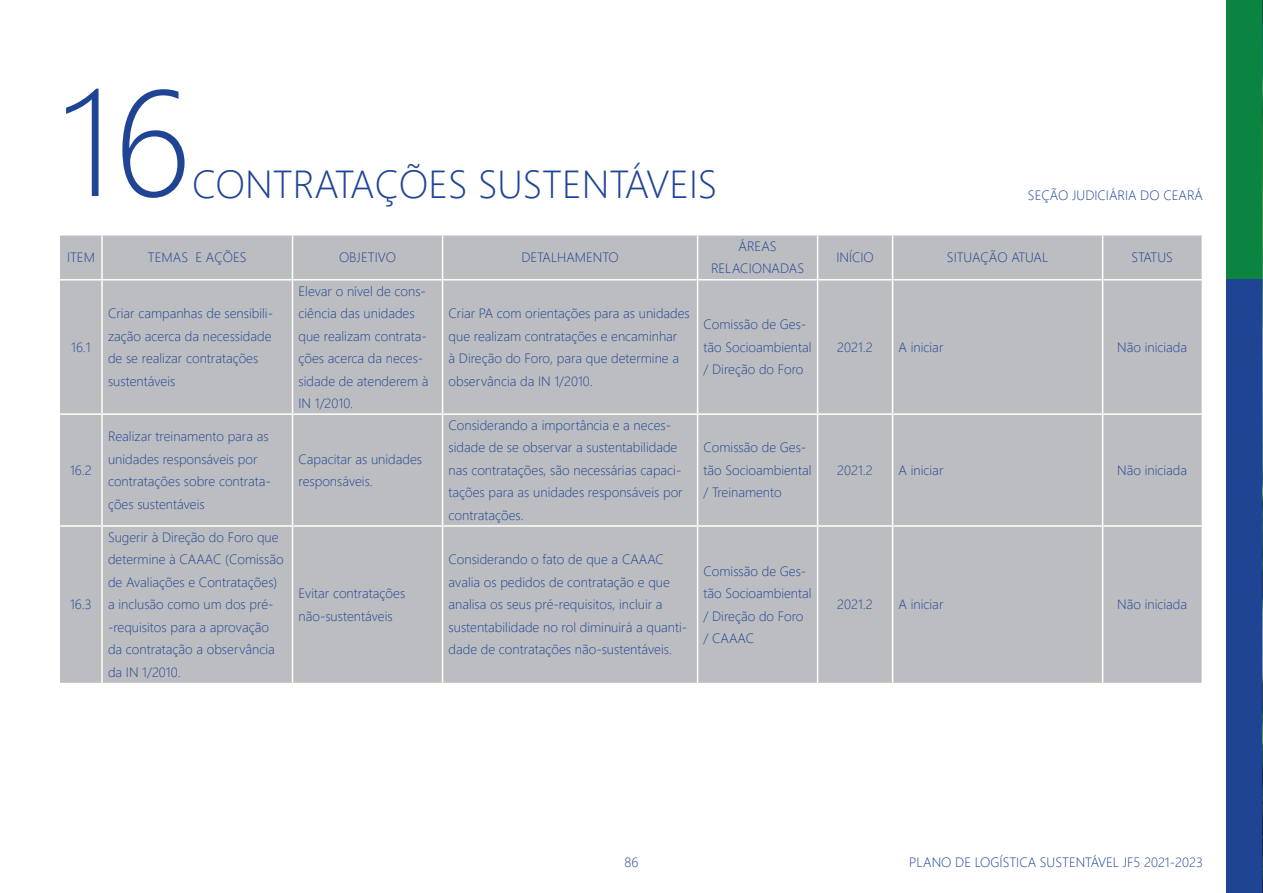
<style>
.page{position:relative;width:1263px;height:893px;background:#fff}
.page>*{position:absolute;margin:0;border:0;box-sizing:border-box;transform-origin:0 0}
.Título_2{font:300 150px "Segoe UI";color:#1f4494}
.Título_2-2{font:300 39px "Segoe UI";color:#1f4494}
.t1{font:300 13.5px/22.5px "Segoe UI";color:#1f4494}
</style>
<div class="page">
<div style="left:1227px;top:279px;width:36px;height:614px;background:#1f4494"></div>
<div style="left:1227px;top:0;width:36px;height:279px;background:#0b8341"></div>
<div style="left:60px;top:236px;width:1142px;height:447px;background:#bcbdc0"></div>
<hr style="left:101px;top:236px;width:2px;height:43px;background:#fff">
<hr style="left:292px;top:236px;width:1px;height:43px;background:#fff">
<hr style="left:442px;top:236px;width:1px;height:43px;background:#fff">
<hr style="left:697px;top:236px;width:1px;height:43px;background:#fff">
<hr style="left:817px;top:236px;width:1px;height:43px;background:#fff">
<hr style="left:892px;top:236px;width:1px;height:43px;background:#fff">
<hr style="left:1102px;top:236px;width:1px;height:43px;background:#fff">
<hr style="left:60px;top:279px;width:42px;height:2px;background:#fff">
<hr style="left:102px;top:279px;width:190px;height:2px;background:#fff">
<hr style="left:101px;top:281px;width:2px;height:132px;background:#fff">
<hr style="left:292px;top:279px;width:150px;height:2px;background:#fff">
<hr style="left:292px;top:281px;width:1px;height:132px;background:#fff">
<hr style="left:442px;top:279px;width:256px;height:2px;background:#fff">
<hr style="left:442px;top:281px;width:1px;height:132px;background:#fff">
<hr style="left:698px;top:279px;width:120px;height:2px;background:#fff">
<hr style="left:697px;top:281px;width:1px;height:132px;background:#fff">
<hr style="left:818px;top:279px;width:74px;height:2px;background:#fff">
<hr style="left:817px;top:281px;width:1px;height:132px;background:#fff">
<hr style="left:892px;top:279px;width:210px;height:2px;background:#fff">
<hr style="left:892px;top:281px;width:1px;height:132px;background:#fff">
<hr style="left:1102px;top:279px;width:100px;height:2px;background:#fff">
<hr style="left:1102px;top:281px;width:1px;height:132px;background:#fff">
<hr style="left:60px;top:413px;width:42px;height:2px;background:#fff">
<hr style="left:102px;top:413px;width:190px;height:2px;background:#fff">
<hr style="left:101px;top:415px;width:2px;height:110px;background:#fff">
<hr style="left:292px;top:413px;width:150px;height:2px;background:#fff">
<hr style="left:292px;top:415px;width:1px;height:110px;background:#fff">
<hr style="left:442px;top:413px;width:256px;height:2px;background:#fff">
<hr style="left:442px;top:415px;width:1px;height:110px;background:#fff">
<hr style="left:698px;top:413px;width:120px;height:2px;background:#fff">
<hr style="left:697px;top:415px;width:1px;height:110px;background:#fff">
<hr style="left:818px;top:413px;width:74px;height:2px;background:#fff">
<hr style="left:817px;top:415px;width:1px;height:110px;background:#fff">
<hr style="left:892px;top:413px;width:210px;height:2px;background:#fff">
<hr style="left:892px;top:415px;width:1px;height:110px;background:#fff">
<hr style="left:1102px;top:413px;width:100px;height:2px;background:#fff">
<hr style="left:1102px;top:415px;width:1px;height:110px;background:#fff">
<hr style="left:60px;top:525px;width:42px;height:2px;background:#fff">
<hr style="left:102px;top:525px;width:190px;height:2px;background:#fff">
<hr style="left:101px;top:527px;width:2px;height:156px;background:#fff">
<hr style="left:292px;top:525px;width:150px;height:2px;background:#fff">
<hr style="left:292px;top:527px;width:1px;height:156px;background:#fff">
<hr style="left:442px;top:525px;width:256px;height:2px;background:#fff">
<hr style="left:442px;top:527px;width:1px;height:156px;background:#fff">
<hr style="left:698px;top:525px;width:120px;height:2px;background:#fff">
<hr style="left:697px;top:527px;width:1px;height:156px;background:#fff">
<hr style="left:818px;top:525px;width:74px;height:2px;background:#fff">
<hr style="left:817px;top:527px;width:1px;height:156px;background:#fff">
<hr style="left:892px;top:525px;width:210px;height:2px;background:#fff">
<hr style="left:892px;top:527px;width:1px;height:156px;background:#fff">
<hr style="left:1102px;top:525px;width:100px;height:2px;background:#fff">
<hr style="left:1102px;top:527px;width:1px;height:156px;background:#fff">
<img style="left:1262px;top:0;width:1px;height:893px">
<p class="Título_2" style="left:60px;top:1px;width:132px">16</p>
<p class="Título_2-2" style="left:192px;top:147px;width:527px">CONTRATAÇÕES SUSTENTÁVEIS</p>
<p class="t1" style="left:1028px;top:183px;width:177px">SEÇÃO JUDICIÁRIA DO CEARÁ</p>
<p class="t1" style="left:67px;top:245px;width:29px">ITEM</p>
<p class="t1" style="left:148px;top:245px;width:100px">TEMAS E AÇÕES</p>
<p class="t1" style="left:339px;top:245px;width:59px">OBJETIVO</p>
<p class="t1" style="left:521px;top:245px;width:99px">DETALHAMENTO</p>
<p class="t1" style="left:711px;top:234px;width:95px;text-align:center">ÁREAS<br>RELACIONADAS</p>
<p class="t1" style="left:836px;top:245px;width:39px">INÍCIO</p>
<p class="t1" style="left:947px;top:245px;width:103px">SITUAÇÃO ATUAL</p>
<p class="t1" style="left:1131px;top:245px;width:43px">STATUS</p>
<p class="t1" style="left:71px;top:334px;width:21px">16.1</p>
<p class="t1" style="left:108px;top:301px;width:167px">Criar campanhas de sensibili&shy;zação acerca da necessidade de se realizar contratações sustentáveis</p>
<p class="t1" style="left:298px;top:278px;width:131px">Elevar o nível de cons&shy;ciência das unidades que realizam contrata&shy;ções acerca da neces&shy;sidade de atenderem à<br>IN 1/2010.</p>
<p class="t1" style="left:448px;top:301px;width:243px">Criar PA com orientações para as unidades que realizam contratações e encaminhar<br>à Direção do Foro, para que determine a observância da IN 1/2010.</p>
<p class="t1" style="left:704px;top:312px;width:110px">Comissão de Ges&shy;tão Socioambiental / Direção do Foro</p>
<p class="t1" style="left:837px;top:334px;width:37px">2021.2</p>
<p class="t1" style="left:898px;top:334px;width:46px">A iniciar</p>
<p class="t1" style="left:1117px;top:334px;width:71px">Não iniciada</p>
<p class="t1" style="left:70px;top:458px;width:23px">16.2</p>
<p class="t1" style="left:108px;top:424px;width:164px">Realizar treinamento para as unidades responsáveis por contratações sobre contrata&shy;ções sustentáveis</p>
<p class="t1" style="left:298px;top:446px;width:125px">Capacitar as unidades responsáveis.</p>
<p class="t1" style="left:448px;top:413px;width:236px">Considerando a importância e a neces&shy;sidade de se observar a sustentabilidade nas contratações, são necessárias capaci&shy;tações para as unidades responsáveis por contratações.</p>
<p class="t1" style="left:704px;top:435px;width:110px">Comissão de Ges&shy;tão Socioambiental / Treinamento</p>
<p class="t1" style="left:837px;top:458px;width:37px">2021.2</p>
<p class="t1" style="left:898px;top:458px;width:46px">A iniciar</p>
<p class="t1" style="left:1117px;top:458px;width:71px">Não iniciada</p>
<p class="t1" style="left:70px;top:592px;width:23px">16.3</p>
<p class="t1" style="left:108px;top:524px;width:177px">Sugerir à Direção do Foro que determine à CAAAC (Comissão de Avaliações e Contratações) a inclusão como um dos pré--requisitos para a aprovação da contratação a observância da IN 1/2010.</p>
<p class="t1" style="left:298px;top:581px;width:108px">Evitar contratações não-sustentáveis</p>
<p class="t1" style="left:448px;top:547px;width:240px">Considerando o fato de que a CAAAC avalia os pedidos de contratação e que analisa os seus pré-requisitos, incluir a sustentabilidade no rol diminuirá a quanti&shy;dade de contratações não-sustentáveis.</p>
<p class="t1" style="left:704px;top:558px;width:110px">Comissão de Ges&shy;tão Socioambiental / Direção do Foro / CAAAC</p>
<p class="t1" style="left:837px;top:592px;width:37px">2021.2</p>
<p class="t1" style="left:898px;top:592px;width:46px">A iniciar</p>
<p class="t1" style="left:1117px;top:592px;width:71px">Não iniciada</p>
<p class="t1" style="left:624px;top:849px;width:15px">86</p>
<p class="t1" style="left:909px;top:849px;width:295px">PLANO DE LOGÍSTICA SUSTENTÁVEL JF5 2021-2023</p>
</div>
